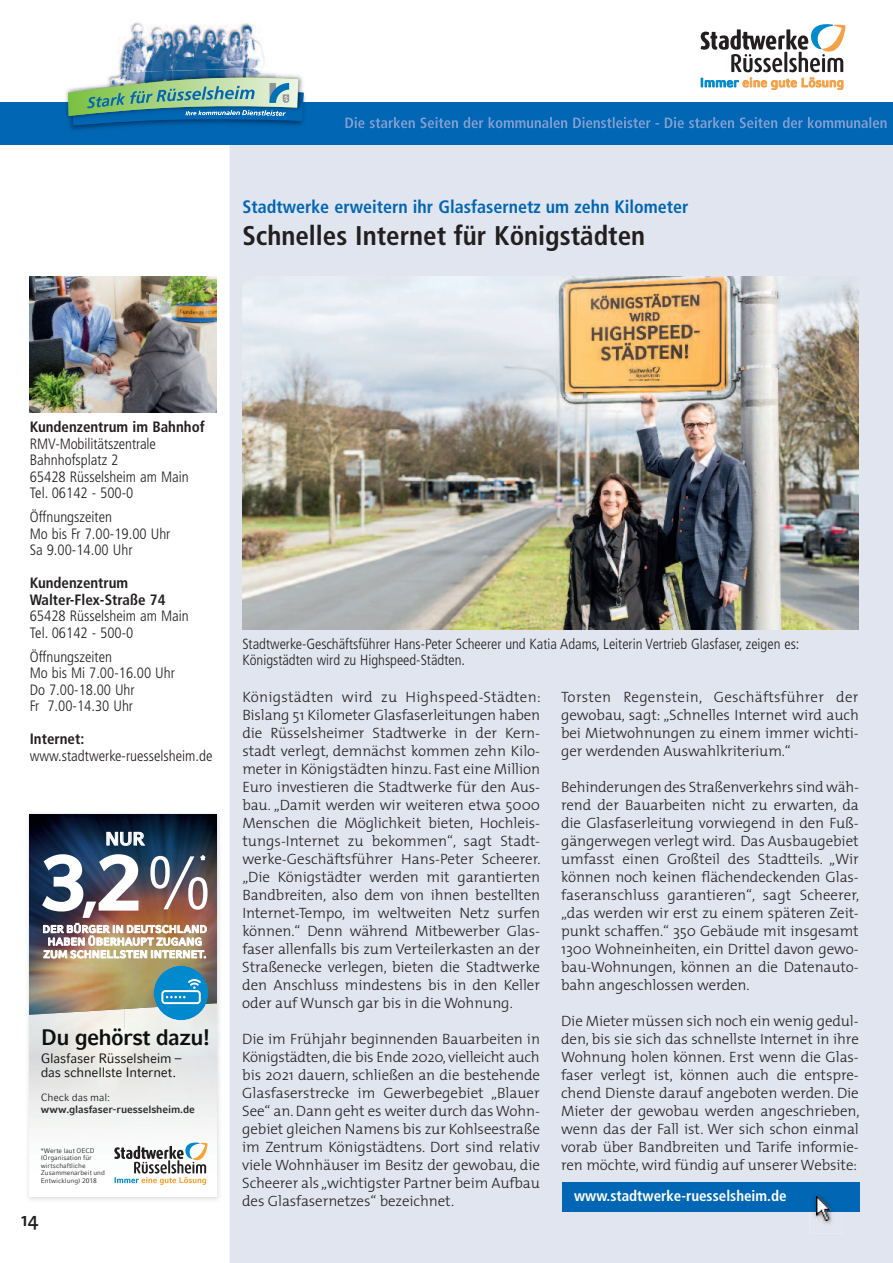
<style>
.page{position:relative;width:893px;height:1263px;background:#fff}
.page>*{position:absolute;margin:0;border:0;box-sizing:border-box;transform-origin:0 0}
.t1{font:700 76.8px "Compatil Fact LT Pro";color:#fff}
.t2{font:700 condensed 27px "Frutiger";color:#231f20}
.t3{font:700 22.35px "Compatil Fact LT Pro";letter-spacing:-.035em;color:#0e0f0f}
.t4{font:600 19.5px "The Mix";color:#231f20}
.t5{font:700 18.3px "Compatil Fact LT Pro";color:#fff}
.t6{font:700 condensed 18px "Frutiger";color:#0166b3}
.t7{font:300 15px/18px "The Mix";letter-spacing:-.005em;color:#231f20;text-align:justify}
.t8{font:300 condensed 15px/16.5px "Frutiger";color:#231f20}
.t9{font:700 condensed 15px/16.5px "Frutiger";color:#231f20}
.t10{font:700 condensed 15px "Frutiger";color:#fff}
.t11{font:300 condensed 14.7px/16.5px "Frutiger";color:#231f20}
.t12{font:13.5px/13.5px "Compatil Fact LT Pro";letter-spacing:-.015em;color:#0e0f0f}
.t13{font:700 11.7px "Compatil Fact LT Pro";color:#fff}
.t14{font:700 10.5px/12.6px "Compatil Fact LT Pro";color:#fff;text-align:center}
.t15{font:700 10.5px "Compatil Fact LT Pro";letter-spacing:-.005em;color:#292a28}
.t16{font:10.5px "Compatil Fact LT Pro";letter-spacing:-.005em;color:#292a28}
.t17{font:6.75px/7.5px "Compatil Fact LT Pro";color:#292a28}
.s1{font-size:49.5px}
.s2{font-weight:400}
</style>
<div class="page">
<div style="left:230px;top:145px;width:663px;height:1118px;background:#e1e5ef"></div>
<div style="left:0;top:102px;width:893px;height:43px;background:#0166b3"></div>
<svg style="left:701px;top:24px;width:144px;height:66px"></svg>
<svg style="left:345px;top:117px;width:105px;height:11px"></svg>
<div style="left:562px;top:1182px;width:298px;height:30px;background:#0166b3"></div>
<img style="left:30px;top:276px;width:187px;height:136px">
<img style="left:28px;top:813px;width:191px;height:387px">
<img style="left:30px;top:814px;width:187px;height:195px">
<img style="left:30px;top:1029px;width:187px;height:168px">
<img style="left:30px;top:1009px;width:95px;height:20px">
<img style="left:125px;top:1003px;width:92px;height:26px">
<div style="left:154px;top:966px;width:54px;height:54px;background:#0089cd;border-radius:50%"></div>
<svg style="left:161px;top:979px;width:40px;height:25px"></svg>
<svg style="left:106px;top:831px;width:40px;height:15px"></svg>
<img style="left:41px;top:853px;width:166px;height:105px">
<svg style="left:114px;top:1142px;width:94px;height:43px"></svg>
<img style="left:118px;top:22px;width:147px;height:46px">
<img style="left:69px;top:125px;width:232px;height:5px">
<img style="left:66px;top:102px;width:2px;height:15px">
<img style="left:118px;top:68px;width:158px;height:6px">
<img style="left:66px;top:91px;width:2px;height:11px">
<img style="left:68px;top:74px;width:236px;height:51px">
<img style="left:242px;top:276px;width:617px;height:354px">
<img style="left:809px;top:1196px;width:35px;height:37px">
<img style="left:816px;top:1197px;width:14px;height:23px">
<p class="t6" style="left:242px;top:200px;width:448px">Stadtwerke erweitern ihr Glasfasernetz um zehn Kilometer</p>
<h2 class="t2" style="left:242px;top:225px;width:404px">Schnelles Internet für Königstädten</h2>
<p class="t9" style="left:30px;top:420px;width:176px">Kundenzentrum im Bahnhof</p>
<p class="t8" style="left:30px;top:436px;width:161px">RMV-Mobilitätszentrale<br>Bahnhofsplatz 2<br>65428 Rüsselsheim am Main<br>Tel. 06142 - 500-0</p>
<p class="t8" style="left:30px;top:510px;width:142px">Öffnungszeiten<br>Mo bis Fr 7.00-19.00 Uhr<br>Sa 9.00-14.00 Uhr</p>
<p class="t9" style="left:30px;top:576px;width:137px">Kundenzentrum<br>Walter-Flex-Straße 74</p>
<p class="t8" style="left:30px;top:609px;width:161px">65428 Rüsselsheim am Main<br>Tel. 06142 - 500-0</p>
<p class="t8" style="left:30px;top:649px;width:147px">Öffnungszeiten<br>Mo bis Mi 7.00-16.00 Uhr<br>Do 7.00-18.00 Uhr<br>Fr 7.00-14.30 Uhr</p>
<p class="t9" style="left:30px;top:732px;width:56px">Internet:</p>
<p class="t8" style="left:30px;top:748px;width:184px">www.stadtwerke-ruesselsheim.de</p>
<p class="t5" style="left:105px;top:828px;width:41px">NUR</p>
<h1 class="t1" style="left:43px;top:838px;width:173px">3<span class="s1">,</span>2 <span class="s2">%</span></h1>
<p class="t13" style="left:200px;top:853px;width:6px">*</p>
<p class="t14" style="left:42px;top:923px;width:166px">DER BÜRGER IN DEUTSCHLAND<br>HABEN ÜBERHAUPT ZUGANG<br>ZUM SCHNELLSTEN INTERNET.</p>
<h3 class="t3" style="left:41px;top:1025px;width:171px">Du gehörst dazu!</h3>
<p class="t12" style="left:41px;top:1052px;width:142px">Glasfaser Rüsselsheim – das schnellste Internet.</p>
<p class="t16" style="left:41px;top:1091px;width:71px">Check das mal:</p>
<p class="t15" style="left:41px;top:1103px;width:156px">www.glasfaser-ruesselsheim.de</p>
<p class="t17" style="left:41px;top:1146px;width:66px">*Werte laut OECD (Organisation für wirtschaftliche<br>Zusammenarbeit und<br>Entwicklung) 2018</p>
<h3 class="t4" style="left:21px;top:1203px;width:19px">14</h3>
<p class="t11" style="left:242px;top:636px;width:558px">Stadtwerke-Geschäftsführer Hans-Peter Scheerer und Katia Adams, Leiterin Vertrieb Glasfaser, zeigen es:<br>Königstädten wird zu Highspeed-Städten.</p>
<p class="t7" style="left:242px;top:687px;width:300px">Königstädten wird zu Highspeed-Städten:<br>Bislang 51 Kilometer Glasfaserleitungen haben die Rüsselsheimer Stadtwerke in der Kern&shy;stadt verlegt, demnächst kommen zehn Kilo&shy;meter in Königstädten hinzu. Fast eine Million Euro investieren die Stadtwerke für den Aus&shy;bau. „Damit werden wir weiteren etwa 5000<br>Menschen die Möglichkeit bieten, Hochleis&shy;tungs-Internet zu bekommen“, sagt Stadt&shy;werke-Geschäftsführer Hans-Peter Scheerer. „Die Königstädter werden mit garantierten Bandbreiten, also dem von ihnen bestellten Internet-Tempo, im weltweiten Netz surfen können.“ Denn während Mitbewerber Glas&shy;faser allenfalls bis zum Verteilerkasten an der Straßenecke verlegen, bieten die Stadtwerke den Anschluss mindestens bis in den Keller oder auf Wunsch gar bis in die Wohnung.</p>
<p class="t7" style="left:242px;top:1029px;width:299px">Die im Frühjahr beginnenden Bauarbeiten in Königstädten, die bis Ende 2020, vielleicht auch bis 2021 dauern, schließen an die bestehende Glasfaserstrecke im Gewerbegebiet „Blauer See“ an. Dann geht es weiter durch das Wohn&shy;gebiet gleichen Namens bis zur Kohlseestraße im Zentrum Königstädtens. Dort sind relativ viele Wohnhäuser im Besitz der gewobau, die Scheerer als „wichtigster Partner beim Aufbau des Glasfasernetzes“ bezeichnet.</p>
<p class="t7" style="left:561px;top:687px;width:299px">Torsten Regenstein, Geschäftsführer der gewobau, sagt: „Schnelles Internet wird auch bei Mietwohnungen zu einem immer wichti&shy;ger werdenden Auswahlkriterium.“</p>
<p class="t7" style="left:561px;top:777px;width:300px">Behinderungen des Straßenverkehrs sind wäh&shy;rend der Bauarbeiten nicht zu erwarten, da die Glasfaserleitung vorwiegend in den Fuß&shy;gängerwegen verlegt wird. Das Ausbaugebiet umfasst einen Großteil des Stadtteils. „Wir können noch keinen flächendeckenden Glas&shy;faseranschluss garantieren“, sagt Scheerer, „das werden wir erst zu einem späteren Zeit&shy;punkt schaffen.“ 350 Gebäude mit insgesamt 1300 Wohneinheiten, ein Drittel davon gewo&shy;bau-Wohnungen, können an die Datenauto&shy;bahn angeschlossen werden.</p>
<p class="t7" style="left:561px;top:1011px;width:300px">Die Mieter müssen sich noch ein wenig gedul&shy;den, bis sie sich das schnellste Internet in ihre Wohnung holen können. Erst wenn die Glas&shy;faser verlegt ist, können auch die entspre&shy;chend Dienste darauf angeboten werden. Die Mieter der gewobau werden angeschrieben, wenn das der Fall ist. Wer sich schon einmal vorab über Bandbreiten und Tarife informie&shy;ren möchte, wird fündig auf unserer Website:</p>
<p class="t10" style="left:574px;top:1190px;width:214px">www.stadtwerke-ruesselsheim.de</p>
</div>
